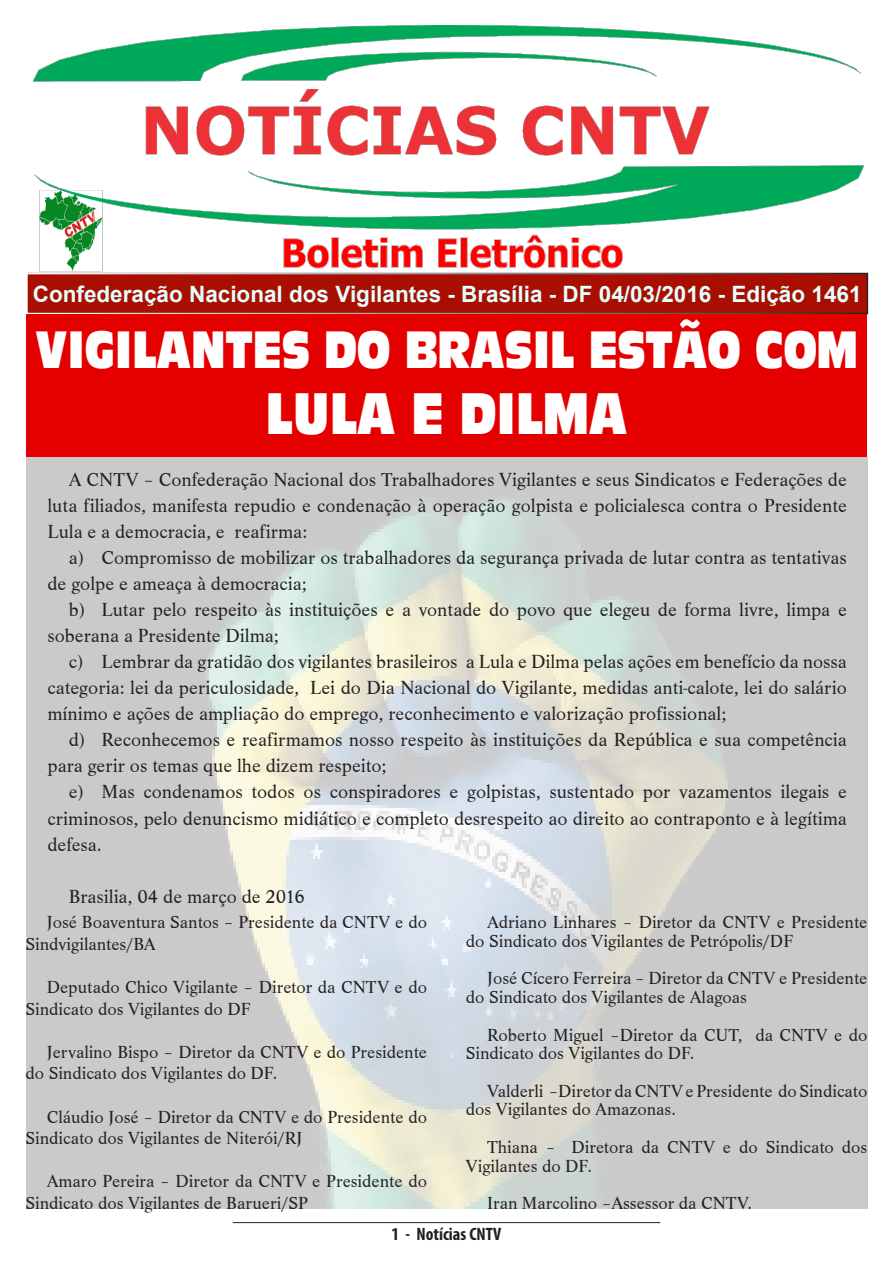
<style>
.page{position:relative;width:893px;height:1263px;background:#fff}
.page>*{position:absolute;margin:0;border:0;box-sizing:border-box;transform-origin:0 0}
.t1{font:54.3px "Antique Olive Compact";color:#fff;scale:.8 1}
.t2{font:48.75px "Antique Olive Compact";color:#fff;scale:.8 1}
.t3{font:700 22.5px "Arial";color:#e3ffff}
.t4{font:19.5px/26px "Life T";color:#231f20;text-align:justify}
.t5{font:18px/21.6px "Life T";color:#231f20}
.Rodapé___À_esquerda{font:700 condensed 18px "Myriad Pro";color:#231f20}
</style>
<div class="page">
<hr style="left:233px;top:1222px;width:427px;height:1px;background:#231f20">
<div style="left:27px;top:274px;width:840px;height:40px;background:#a80f00"></div>
<img style="left:26px;top:457px;width:841px;height:752px">
<img style="left:27px;top:26px;width:841px;height:247px">
<div style="left:26px;top:314px;width:841px;height:143px;background:#e50000"></div>
<p class="t3" style="left:33px;top:279px;width:830px">Confederação Nacional dos Vigilantes - Brasília - DF 04/03/2016 - Edição 1461</p>
<p class="t2" style="left:35px;top:316px;width:1030px">VIGILANTES DO BRASIL ESTÃO COM</p>
<p class="t1" style="left:265px;top:376px;width:454px">LULA E DILMA</p>
<p class="t4" style="left:47px;top:467px;width:801px;text-indent:21px">A CNTV – Confederação Nacional dos Trabalhadores Vigilantes e seus Sindicatos e Federações de luta filiados, manifesta repudio e condenação à operação golpista e policialesca contra o Presidente Lula e a democracia, e reafirma:</p>
<p class="t4" style="left:47px;top:545px;width:801px;text-indent:21px">a) Compromisso de mobilizar os trabalhadores da segurança privada de lutar contra as tentativas de golpe e ameaça à democracia;</p>
<p class="t4" style="left:47px;top:597px;width:801px;text-indent:21px">b) Lutar pelo respeito às instituições e a vontade do povo que elegeu de forma livre, limpa e soberana a Presidente Dilma;</p>
<p class="t4" style="left:47px;top:649px;width:801px;text-indent:21px">c) Lembrar da gratidão dos vigilantes brasileiros a Lula e Dilma pelas ações em benefício da nossa categoria: lei da periculosidade, Lei do Dia Nacional do Vigilante, medidas anti-calote, lei do salário mínimo e ações de ampliação do emprego, reconhecimento e valorização profissional;</p>
<p class="t4" style="left:47px;top:727px;width:801px;text-indent:21px">d) Reconhecemos e reafirmamos nosso respeito às instituições da República e sua competência para gerir os temas que lhe dizem respeito;</p>
<p class="t4" style="left:47px;top:779px;width:801px;text-indent:21px">e) Mas condenamos todos os conspiradores e golpistas, sustentado por vazamentos ilegais e criminosos, pelo denuncismo midiático e completo desrespeito ao direito ao contraponto e à legítima defesa.</p>
<p class="t4" style="left:69px;top:883px;width:238px">Brasilia, 04 de março de 2016</p>
<p class="t5" style="left:26px;top:912px;width:403px;text-indent:21px">José Boaventura Santos – Presidente da CNTV e do<br>Sindvigilantes/BA</p>
<p class="t5" style="left:26px;top:976px;width:403px;text-indent:21px">Deputado Chico Vigilante – Diretor da CNTV e do<br>Sindicato dos Vigilantes do DF</p>
<p class="t5" style="left:26px;top:1041px;width:403px;text-indent:21px">Jervalino Bispo – Diretor da CNTV e do Presidente do Sindicato dos Vigilantes do DF.</p>
<p class="t5" style="left:26px;top:1106px;width:403px;text-indent:21px">Cláudio José – Diretor da CNTV e do Presidente do<br>Sindicato dos Vigilantes de Niterói/RJ</p>
<p class="t5" style="left:26px;top:1171px;width:403px;text-indent:21px">Amaro Pereira – Diretor da CNTV e Presidente do<br>Sindicato dos Vigilantes de Barueri/SP</p>
<p class="t5" style="left:466px;top:913px;width:403px;line-height:18.8px;text-indent:21px">Adriano Linhares – Diretor da CNTV e Presidente do Sindicato dos Vigilantes de Petrópolis/DF</p>
<p class="t5" style="left:466px;top:969px;width:403px;line-height:18.8px;text-indent:21px">José Cícero Ferreira – Diretor da CNTV e Presidente do Sindicato dos Vigilantes de Alagoas</p>
<p class="t5" style="left:466px;top:1025px;width:403px;line-height:18.8px;text-indent:21px">Roberto Miguel –Diretor da CUT, da CNTV e do<br>Sindicato dos Vigilantes do DF.</p>
<p class="t5" style="left:466px;top:1081px;width:403px;line-height:18.8px;text-indent:21px">Valderli –Diretor da CNTV e Presidente do Sindicato dos Vigilantes do Amazonas.</p>
<p class="t5" style="left:466px;top:1138px;width:403px;line-height:18.8px;text-indent:21px">Thiana – Diretora da CNTV e do Sindicato dos<br>Vigilantes do DF.</p>
<p class="t5" style="left:487px;top:1192px;width:266px">Iran Marcolino –Assessor da CNTV.</p>
<p class="Rodapé___À_esquerda" style="left:392px;top:1223px;width:111px">1 - Notícias CNTV</p>
</div>
